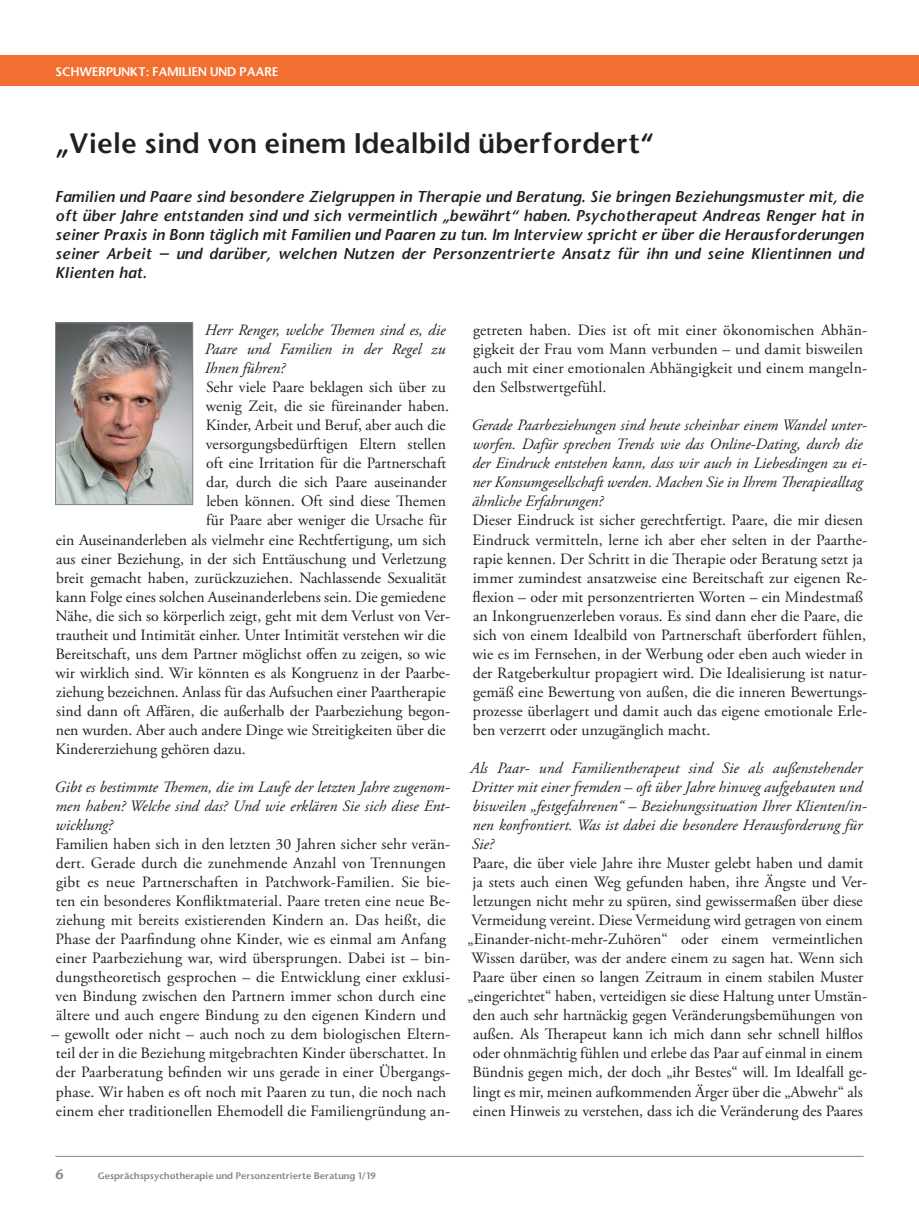
<style>
.page{position:relative;width:919px;height:1217px;background:#fff}
.page>*{position:absolute;margin:0;border:0;box-sizing:border-box;transform-origin:0 0}
.A_I_Titel{font:27px "Stone Sans Semi Boold";color:#231f20}
.A_Fliesstext__ohne_E{font:15.75px/19px "Adobe Garamond Pro";color:#231f20}
.A_Fliesstext__ohne_E-2{font:italic 15.75px/19px "Adobe Garamond Pro";color:#231f20;text-align:justify}
.A_I_Titel_-_Author{font:italic 15px/19px "Stone Sans Semi Boold";color:#231f20;text-align:justify}
.t1{font:13.5px "Stone Sans Semi Boold";color:#808285}
.t2{font:12px "Stone Sans Semi Boold";color:#fff}
.t3{font:9px "Stone Sans Semi Boold";color:#808285}
</style>
<div class="page">
<hr style="left:55px;top:1155px;width:808px;height:1px;background:#808285">
<div style="left:906px;top:55px;width:12px;height:30px;background:#f36e31"></div>
<div style="left:0;top:55px;width:906px;height:30px;background:#f36e31"></div>
<img style="left:57px;top:324px;width:134px;height:178px">
<div style="left:55px;top:322px;width:138px;height:182px;border:1px solid #808285"></div>
<p class="t2" style="left:55px;top:64px;width:224px">SCHWERPUNKT: FAMILIEN UND PAARE</p>
<p class="A_I_Titel" style="left:55px;top:126px;width:600px">„Viele sind von einem Idealbild überfordert“</p>
<p class="A_I_Titel_-_Author" style="left:55px;top:187px;width:809px">Familien und Paare sind besondere Zielgruppen in Therapie und Beratung. Sie bringen Beziehungsmuster mit, die oft über Jahre entstanden sind und sich vermeintlich „bewährt“ haben. Psychotherapeut Andreas Renger hat in seiner Praxis in Bonn täglich mit Familien und Paaren zu tun. Im Interview spricht er über die Herausforderungen seiner Arbeit – und darüber, welchen Nutzen der Personzentrierte Ansatz für ihn und seine Klientinnen und Klienten hat.</p>
<p class="A_Fliesstext__ohne_E-2" style="left:205px;top:321px;width:242px">Herr Renger, welche Themen sind es, die Paare und Familien in der Regel zu Ihnen führen?</p>
<p class="A_Fliesstext__ohne_E" style="left:206px;top:378px;width:241px">Sehr viele Paare beklagen sich über zu</p>
<p class="A_Fliesstext__ohne_E" style="left:206px;top:397px;width:245px">wenig Zeit, die sie füreinander haben.</p>
<p class="A_Fliesstext__ohne_E" style="left:206px;top:416px;width:241px">Kinder, Arbeit und Beruf, aber auch die</p>
<p class="A_Fliesstext__ohne_E" style="left:206px;top:435px;width:242px">versorgungsbedürftigen Eltern stellen</p>
<p class="A_Fliesstext__ohne_E" style="left:206px;top:454px;width:241px">oft eine Irritation für die Partnerschaft</p>
<p class="A_Fliesstext__ohne_E" style="left:206px;top:473px;width:242px">dar, durch die sich Paare auseinander</p>
<p class="A_Fliesstext__ohne_E" style="left:206px;top:492px;width:241px">leben können. Oft sind diese Themen</p>
<p class="A_Fliesstext__ohne_E" style="left:206px;top:511px;width:242px">für Paare aber weniger die Ursache für</p>
<p class="A_Fliesstext__ohne_E" style="left:56px;top:530px;width:391px">ein Auseinanderleben als vielmehr eine Rechtfertigung, um sich</p>
<p class="A_Fliesstext__ohne_E" style="left:56px;top:549px;width:391px">aus einer Beziehung, in der sich Enttäuschung und Verletzung</p>
<p class="A_Fliesstext__ohne_E" style="left:56px;top:568px;width:392px">breit gemacht haben, zurückzuziehen. Nachlassende Sexualität</p>
<p class="A_Fliesstext__ohne_E" style="left:56px;top:587px;width:391px">kann Folge eines solchen Auseinanderlebens sein. Die gemiedene</p>
<p class="A_Fliesstext__ohne_E" style="left:56px;top:606px;width:396px">Nähe, die sich so körperlich zeigt, geht mit dem Verlust von Ver-</p>
<p class="A_Fliesstext__ohne_E" style="left:56px;top:625px;width:391px">trautheit und Intimität einher. Unter Intimität verstehen wir die</p>
<p class="A_Fliesstext__ohne_E" style="left:55px;top:644px;width:391px">Bereitschaft, uns dem Partner möglichst offen zu zeigen, so wie</p>
<p class="A_Fliesstext__ohne_E" style="left:55px;top:663px;width:396px">wir wirklich sind. Wir könnten es als Kongruenz in der Paarbe-</p>
<p class="A_Fliesstext__ohne_E" style="left:56px;top:682px;width:391px">ziehung bezeichnen. Anlass für das Aufsuchen einer Paartherapie</p>
<p class="A_Fliesstext__ohne_E" style="left:56px;top:701px;width:395px">sind dann oft Affären, die außerhalb der Paarbeziehung begon-</p>
<p class="A_Fliesstext__ohne_E" style="left:56px;top:720px;width:391px">nen wurden. Aber auch andere Dinge wie Streitigkeiten über die</p>
<p class="A_Fliesstext__ohne_E" style="left:55px;top:739px;width:192px">Kindererziehung gehören dazu.</p>
<p class="A_Fliesstext__ohne_E-2" style="left:54px;top:777px;width:397px">Gibt es bestimmte Themen, die im Laufe der letzten Jahre zugenom&shy;men haben? Welche sind das? Und wie erklären Sie sich diese Ent&shy;wicklung?</p>
<p class="A_Fliesstext__ohne_E" style="left:55px;top:834px;width:396px">Familien haben sich in den letzten 30 Jahren sicher sehr verän&shy;dert. Gerade durch die zunehmende Anzahl von Trennungen gibt es neue Partnerschaften in Patchwork-Familien. Sie bie&shy;ten ein besonderes Konfliktmaterial. Paare treten eine neue Be&shy;ziehung mit bereits existierenden Kindern an. Das heißt, die Phase der Paarfindung ohne Kinder, wie es einmal am Anfang einer Paarbeziehung war, wird übersprungen. Dabei ist – bin&shy;dungstheoretisch gesprochen – die Entwicklung einer exklusi&shy;ven Bindung zwischen den Partnern immer schon durch eine ältere und auch engere Bindung zu den eigenen Kindern und</p>
<p class="A_Fliesstext__ohne_E" style="left:51px;top:1025px;width:400px">– gewollt oder nicht – auch noch zu dem biologischen Eltern&shy;teil der in die Beziehung mitgebrachten Kinder überschattet. In der Paarberatung befinden wir uns gerade in einer Übergangs&shy;phase. Wir haben es oft noch mit Paaren zu tun, die noch nach einem eher traditionellen Ehemodell die Familiengründung an-</p>
<p class="A_Fliesstext__ohne_E" style="left:473px;top:321px;width:396px">getreten haben. Dies ist oft mit einer ökonomischen Abhän&shy;gigkeit der Frau vom Mann verbunden – und damit bisweilen auch mit einer emotionalen Abhängigkeit und einem mangeln&shy;den Selbstwertgefühl.</p>
<p class="A_Fliesstext__ohne_E-2" style="left:471px;top:416px;width:397px;text-align:left">Gerade Paarbeziehungen sind heute scheinbar einem Wandel unter&shy;worfen. Dafür sprechen Trends wie das Online-Dating, durch die der Eindruck entstehen kann, dass wir auch in Liebesdingen zu ei&shy;ner Konsumgesellschaft werden. Machen Sie in Ihrem Therapiealltag ähnliche Erfahrungen?</p>
<p class="A_Fliesstext__ohne_E" style="left:472px;top:511px;width:396px">Dieser Eindruck ist sicher gerechtfertigt. Paare, die mir diesen Eindruck vermitteln, lerne ich aber eher selten in der Paarthe&shy;rapie kennen. Der Schritt in die Therapie oder Beratung setzt ja immer zumindest ansatzweise eine Bereitschaft zur eigenen Re&shy;flexion – oder mit personzentrierten Worten – ein Mindestmaß an Inkongruenzerleben voraus. Es sind dann eher die Paare, die sich von einem Idealbild von Partnerschaft überfordert fühlen, wie es im Fernsehen, in der Werbung oder eben auch wieder in der Ratgeberkultur propagiert wird. Die Idealisierung ist natur&shy;gemäß eine Bewertung von außen, die die inneren Bewertungs&shy;prozesse überlagert und damit auch das eigene emotionale Erle&shy;ben verzerrt oder unzugänglich macht.</p>
<p class="A_Fliesstext__ohne_E-2" style="left:470px;top:758px;width:397px;text-align:left">Als Paar- und Familientherapeut sind Sie als außenstehender Dritter mit einer fremden – oft über Jahre hinweg aufgebauten und bisweilen „festgefahrenen“ – Beziehungssituation Ihrer Klienten/in&shy;nen konfrontiert. Was ist dabei die besondere Herausforderung für Sie?</p>
<p class="A_Fliesstext__ohne_E" style="left:467px;top:853px;width:401px;text-align:center">Paare, die über viele Jahre ihre Muster gelebt haben und damit ja stets auch einen Weg gefunden haben, ihre Ängste und Ver&shy;letzungen nicht mehr zu spüren, sind gewissermaßen über diese Vermeidung vereint. Diese Vermeidung wird getragen von einem „Einander-nicht-mehr-Zuhören“ oder einem vermeintlichen Wissen darüber, was der andere einem zu sagen hat. Wenn sich Paare über einen so langen Zeitraum in einem stabilen Muster „eingerichtet“ haben, verteidigen sie diese Haltung unter Umstän&shy;den auch sehr hartnäckig gegen Veränderungsbemühungen von außen. Als Therapeut kann ich mich dann sehr schnell hilflos oder ohnmächtig fühlen und erlebe das Paar auf einmal in einem Bündnis gegen mich, der doch „ihr Bestes“ will. Im Idealfall ge&shy;lingt es mir, meinen aufkommenden Ärger über die „Abwehr“ als einen Hinweis zu verstehen, dass ich die Veränderung des Paares</p>
<p class="t1" style="left:55px;top:1164px;width:10px">6</p>
<p class="t3" style="left:98px;top:1169px;width:279px">Gesprächspsychotherapie und Personzentrierte Beratung 1/19</p>
</div>
